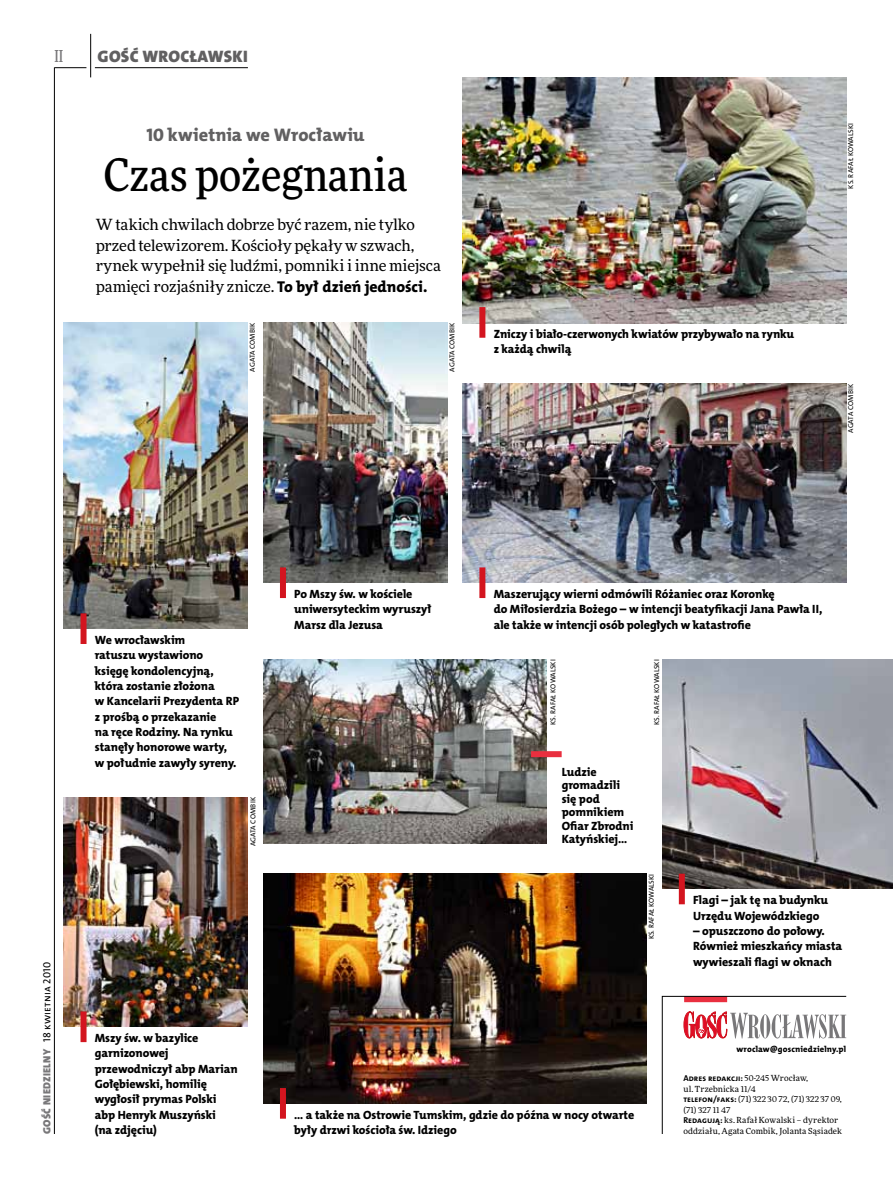
<style>
.page{position:relative;width:893px;height:1191px;background:#fff}
.page>*{position:absolute;margin:0;border:0;box-sizing:border-box;transform-origin:0 0}
.t1{font:500 45px "Freeday Narrow";color:#000}
.t2{font:18.3px "The Mix HP8 Ex Bld";letter-spacing:-.005em;color:#616061}
.t3{font:16.65px "The Mix HP9 Blk";letter-spacing:.02em;color:#616061}
.t4{font:500 16.5px "Freeday Narrow";color:#787779;scale:.9 1}
.t5{font:15.45px/20.4px "Freeday News";letter-spacing:-.005em;color:#000}
.t6{font:12px/15.3px "The Mix HP8 Ex Bld";letter-spacing:-.005em;color:#000}
.t7{font:10.5px "The Mix HP9 Blk";letter-spacing:.025em;color:#787779}
.t8{font:8.55px "The Mix HP7 Bld";letter-spacing:.005em;color:#000}
.t9{font:8.55px "The Mix HP8 Ex Bld";letter-spacing:.015em;color:#000}
.t10{font:8.4px/10.5px "Freeday News";letter-spacing:.01em;color:#000}
.t11{font:7.2px "The Mix HP5 Plain";letter-spacing:.01em;color:#000}
.s1{font-family:"The Mix HP8 Ex Bld";font-size:15.75px}
.s2{font-family:"The Mix HP5 Plain";color:#000}
.s3{font-family:"Freeday News";font-size:8.4px}
.s4{font-family:"The Mix HP7 Bld";font-size:8.55px}
</style>
<div class="page">
<hr style="left:54px;top:67px;width:1px;height:1067px;background:#000">
<hr style="left:90px;top:34px;width:1px;height:43px;background:#000">
<hr style="left:54px;top:67px;width:32px;height:1px;background:#000">
<hr style="left:95px;top:67px;width:153px;height:1px;background:#000">
<svg style="left:662px;top:996px;width:185px;height:138px"></svg>
<img style="left:64px;top:322px;width:184px;height:306px">
<img style="left:64px;top:797px;width:184px;height:229px">
<img style="left:263px;top:322px;width:184px;height:261px">
<img style="left:463px;top:384px;width:383px;height:199px">
<img style="left:263px;top:659px;width:284px;height:184px">
<img style="left:263px;top:873px;width:384px;height:230px">
<img style="left:463px;top:77px;width:383px;height:247px">
<img style="left:662px;top:659px;width:231px;height:230px">
<div style="left:81px;top:613px;width:6px;height:31px;background:#d3151f"></div>
<div style="left:81px;top:1011px;width:6px;height:31px;background:#d3151f"></div>
<div style="left:280px;top:567px;width:6px;height:31px;background:#d3151f"></div>
<div style="left:679px;top:873px;width:6px;height:31px;background:#d3151f"></div>
<div style="left:479px;top:307px;width:6px;height:31px;background:#d3151f"></div>
<div style="left:479px;top:567px;width:6px;height:31px;background:#d3151f"></div>
<div style="left:280px;top:1088px;width:6px;height:30px;background:#d3151f"></div>
<div style="left:531px;top:751px;width:31px;height:6px;background:#e92f3f"></div>
<h3 class="t4" style="left:54px;top:46px;width:11px">II</h3>
<h3 class="t3" style="left:98px;top:46px;width:152px">GOŚĆ WROCŁAWSKI</h3>
<h2 class="t2" style="left:147px;top:123px;width:219px">10 kwietnia we Wrocławiu</h2>
<h1 class="t1" style="left:104px;top:147px;width:305px">Czas pożegnania</h1>
<p class="t5" style="left:96px;top:214px;width:347px">W takich chwilach dobrze być razem, nie tylko przed telewizorem. Kościoły pękały w szwach, rynek wypełnił się ludźmi, pomniki i inne miejsca pamięci rozjaśniły znicze. <span class="s1">To był dzień jedności.</span></p>
<p class="t11" style="left:248px;top:372px;width:51px;rotate:-90deg">Agata Combik</p>
<p class="t11" style="left:447px;top:372px;width:51px;rotate:-90deg">Agata Combik</p>
<p class="t6" style="left:494px;top:326px;width:302px">Zniczy i biało-czerwonych kwiatów przybywało na rynku z każdą chwilą</p>
<p class="t11" style="left:846px;top:189px;width:67px;rotate:-90deg">ks. Rafał Kowalski</p>
<p class="t11" style="left:846px;top:433px;width:51px;rotate:-90deg">Agata Combik</p>
<p class="t7" style="left:40px;top:1134px;width:173px;rotate:-90deg">GOŚĆ NIEDZIELNY <span class="s2">18 kwietnia 2010</span></p>
<p class="t6" style="left:95px;top:632px;width:146px">We wrocławskim<br>ratuszu wystawiono księgę kondolencyjną, która zostanie złożona<br>w Kancelarii Prezydenta RP z prośbą o przekazanie<br>na ręce Rodziny. Na rynku stanęły honorowe warty, w południe zawyły syreny.</p>
<p class="t11" style="left:249px;top:846px;width:51px;rotate:-90deg">Agata Combik</p>
<p class="t6" style="left:95px;top:1030px;width:144px">Mszy św. w bazylice garnizonowej przewodniczył abp Marian<br>Gołębiewski, homilię wygłosił prymas Polski abp Henryk Muszyński<br>(na zdjęciu)</p>
<p class="t6" style="left:294px;top:586px;width:139px">Po Mszy św. w kościele uniwersyteckim wyruszył<br>Marsz dla Jezusa</p>
<p class="t6" style="left:494px;top:586px;width:330px">Maszerujący wierni odmówili Różaniec oraz Koronkę<br>do Miłosierdzia Bożego – w intencji beatyfikacji Jana Pawła II, ale także w intencji osób poległych w katastrofie</p>
<p class="t11" style="left:549px;top:725px;width:67px;rotate:-90deg">ks. Rafał Kowalski</p>
<p class="t11" style="left:652px;top:725px;width:67px;rotate:-90deg">ks. Rafał Kowalski</p>
<p class="t6" style="left:562px;top:765px;width:73px;line-height:13.5px">Ludzie gromadzili się pod pomnikiem<br>Ofiar Zbrodni<br>Katyńskiej...</p>
<p class="t11" style="left:647px;top:939px;width:67px;rotate:-90deg">ks. Rafał Kowalski</p>
<p class="t6" style="left:693px;top:892px;width:136px">Flagi – jak tę na budynku<br>Urzędu Wojewódzkiego</p>
<p class="t6" style="left:693px;top:923px;width:151px">– opuszczono do połowy.<br>Również mieszkańcy miasta wywieszali flagi w oknach</p>
<p class="t9" style="left:736px;top:1043px;width:111px">wroclaw@goscniedzielny.pl</p>
<p class="t6" style="left:294px;top:1107px;width:341px">... a także na Ostrowie Tumskim, gdzie do późna w nocy otwarte były drzwi kościoła św. Idziego</p>
<p class="t8" style="left:683px;top:1073px;width:126px">Adres redakcji: <span class="s3">50-245 Wrocław,</span></p>
<p class="t10" style="left:683px;top:1083px;width:160px">ul. Trzebnicka 11/4<br><span class="s4">telefon/faks:</span> (71) 322 30 72, (71) 322 37 09, (71) 327 11 47<br><span class="s4">Redagują:</span> ks. Rafał Kowalski – dyrektor oddziału, Agata Combik, Jolanta Sąsiadek</p>
</div>
